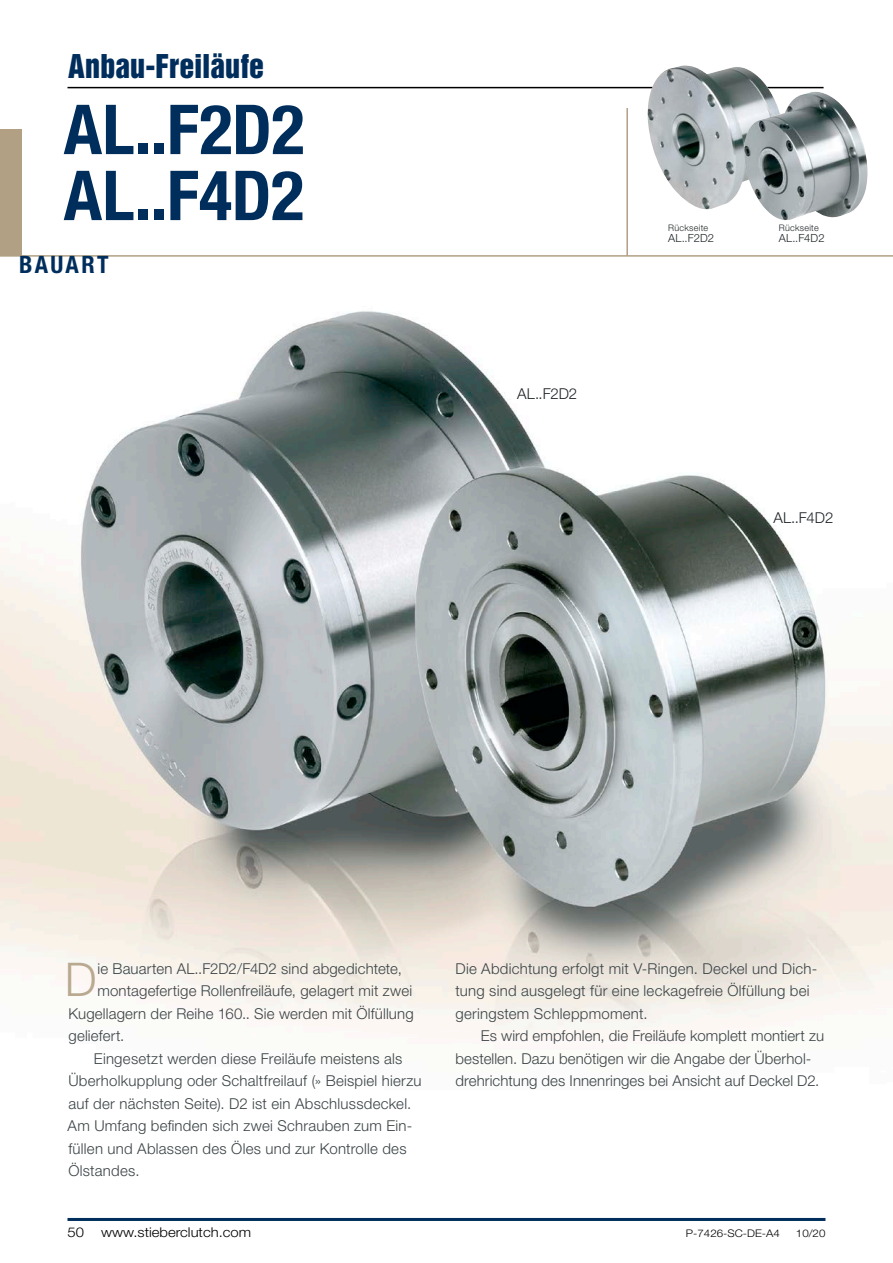
<style>
.page{position:relative;width:893px;height:1263px;background:#fff}
.page>*{position:absolute;margin:0;border:0;box-sizing:border-box;transform-origin:0 0}
.t1{font:700 condensed 69px/66px "Helvetica Neue LT Std";color:#002e5c}
.t2{font:300 46.5px "Helvetica Neue LT Std";color:#b9a990}
.t3{font:30px "Helvetica Inserat LT Std";color:#002e5c}
.t4{font:700 condensed 24px "Helvetica Neue LT Std";letter-spacing:.095em;color:#002e5c}
.t5{font:300 15px/22.5px "Helvetica Neue LT Std";letter-spacing:.015em;color:#3b4346}
.t6{font:300 15px "Helvetica Neue LT Std";letter-spacing:-.005em;color:#1f2427}
.t7{font:300 13.5px "Helvetica Neue LT Std";color:#000;scale:1.1 1}
.t8{font:300 11.25px "Helvetica Neue LT Std";letter-spacing:.005em;color:#1f2427}
.t9{font:300 10.5px "Helvetica Neue LT Std";color:#000;scale:1.1 1}
.t10{font:300 9px "Helvetica Neue LT Std";letter-spacing:.03em;color:#1f2427}
</style>
<div class="page">
<hr style="left:68px;top:87px;width:756px;height:1px;background:#000">
<hr style="left:626px;top:108px;width:2px;height:148px;background:#b2a085">
<hr style="left:0;top:255px;width:893px;height:2px;background:#b2a085">
<img style="left:0;top:311px;width:893px;height:728px">
<img style="left:647px;top:65px;width:136px;height:145px">
<img style="left:744px;top:92px;width:124px;height:129px">
<hr style="left:68px;top:1218px;width:757px;height:3px;background:#002e5c">
<div style="left:0;top:129px;width:22px;height:127px;background:#b2a085"></div>
<h3 class="t3" style="left:68px;top:48px;width:198px">Anbau-Freiläufe</h3>
<h1 class="t1" style="left:64px;top:96px;width:242px">AL..F2D2<br>AL..F4D2</h1>
<h3 class="t4" style="left:19px;top:250px;width:91px">BAUART</h3>
<p class="t6" style="left:517px;top:384px;width:61px">AL..F2D2</p>
<p class="t10" style="left:668px;top:222px;width:41px">Rückseite</p>
<p class="t8" style="left:668px;top:231px;width:47px">AL..F2D2</p>
<p class="t10" style="left:779px;top:222px;width:41px">Rückseite</p>
<p class="t8" style="left:779px;top:231px;width:47px">AL..F4D2</p>
<p class="t6" style="left:773px;top:508px;width:61px">AL..F4D2</p>
<h2 class="t2" style="left:65px;top:951px;width:33px">D</h2>
<p class="t5" style="left:98px;top:957px;width:306px">ie Bauarten AL..F2D2/F4D2 sind abgedichtete,</p>
<p class="t5" style="left:97px;top:979px;width:316px">montagefertige Rollenfreiläufe, gelagert mit zwei</p>
<p class="t5" style="left:68px;top:1002px;width:347px">Kugellagern der Reihe 160.. Sie werden mit Ölfüllung</p>
<p class="t5" style="left:69px;top:1024px;width:57px">geliefert.</p>
<p class="t5" style="left:94px;top:1047px;width:310px">Eingesetzt werden diese Freiläufe meistens als</p>
<p class="t5" style="left:68px;top:1069px;width:355px">Überholkupplung oder Schaltfreilauf (» Beispiel hierzu</p>
<p class="t5" style="left:69px;top:1092px;width:344px">auf der nächsten Seite). D2 ist ein Abschlussdeckel.</p>
<p class="t5" style="left:68px;top:1114px;width:346px">Am Umfang befinden sich zwei Schrauben zum Ein-</p>
<p class="t5" style="left:68px;top:1137px;width:340px">füllen und Ablassen des Öles und zur Kontrolle des</p>
<p class="t5" style="left:68px;top:1159px;width:73px">Ölstandes.</p>
<p class="t5" style="left:455px;top:957px;width:363px">Die Abdichtung erfolgt mit V-Ringen. Deckel und Dich&shy;tung sind ausgelegt für eine leckagefreie Ölfüllung bei geringstem Schleppmoment.</p>
<p class="t5" style="left:455px;top:1024px;width:370px;text-indent:26px">Es wird empfohlen, die Freiläufe komplett montiert zu bestellen. Dazu benötigen wir die Angabe der Überhol&shy;drehrichtung des Innenringes bei Ansicht auf Deckel D2.</p>
<p class="t7" style="left:68px;top:1223px;width:17px">50</p>
<p class="t7" style="left:101px;top:1223px;width:138px">www.stieberclutch.com</p>
<p class="t9" style="left:686px;top:1226px;width:87px">P-7426-SC-DE-A4</p>
<p class="t9" style="left:796px;top:1226px;width:28px">10/20</p>
</div>
